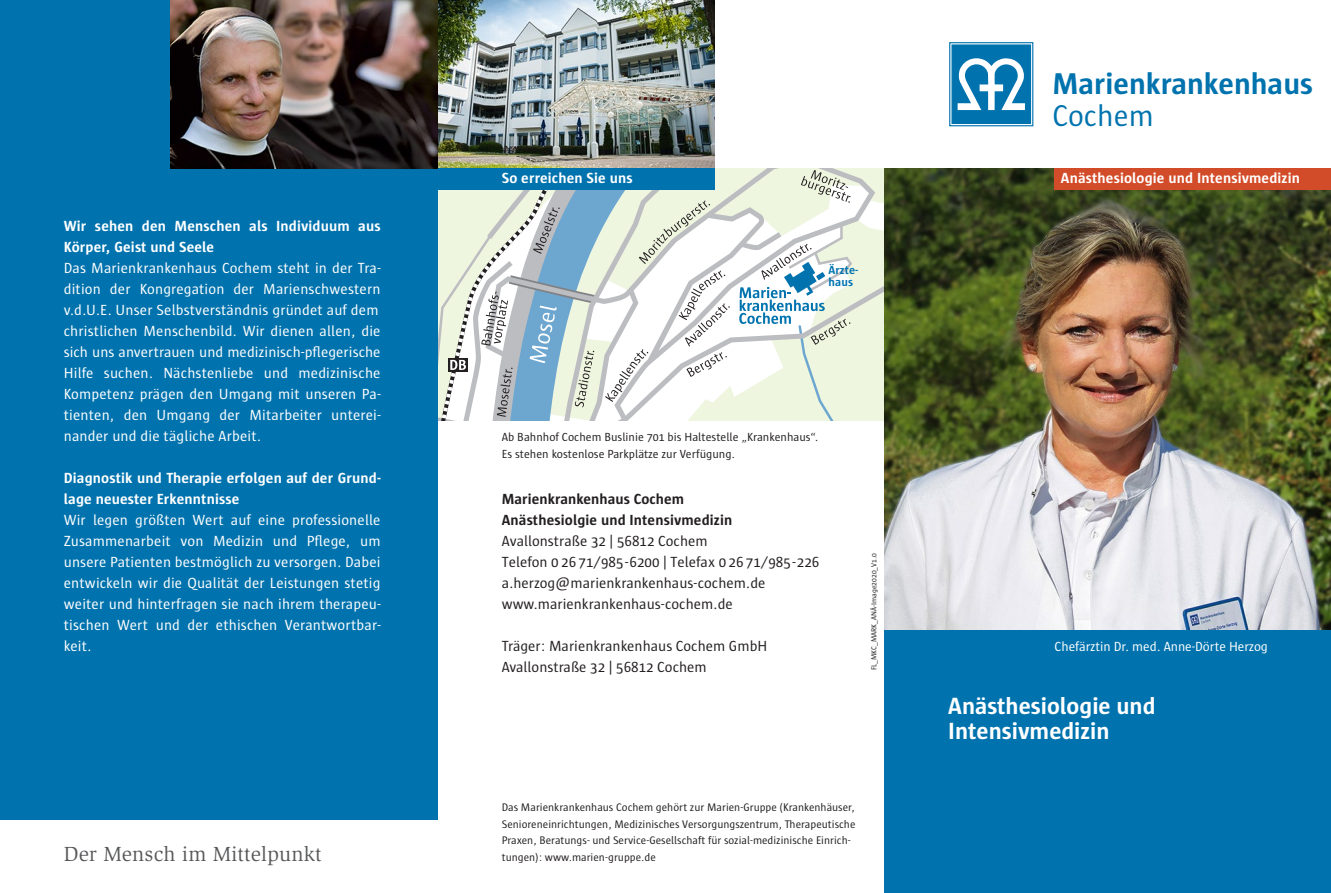
<style>
.page{position:relative;width:1331px;height:893px;background:#fff}
.page>*{position:absolute;margin:0;border:0;box-sizing:border-box;transform-origin:0 0}
.t1{font:700 30.75px "Sun";color:#0073ae}
.t2{font:30.75px "Sun";color:#0073ae}
.t3{font:700 24px/24.8px "Sun";color:#fff}
.t4{font:21px "Slimbach";letter-spacing:.01em;color:#57585a}
.t5{font:15px/21px "Sun";letter-spacing:.01em;color:#fff}
.t6{font:15px/21px "Sun";color:#231f20}
.t7{font:700 15px/21px "Sun";letter-spacing:.01em;color:#fff}
.t8{font:700 15px/21px "Sun";letter-spacing:.01em;color:#231f20}
.t9{font:13.5px "Sun";letter-spacing:-.005em;color:#fff}
.t10{font:12px/16.5px "Sun";color:#231f20}
.t11{font:700 12px/11.2px "Sun";letter-spacing:.005em;color:#0073ae}
.t12{font:11.25px/16.5px "Sun";color:#231f20}
.t13{font:7.5px "Sun";letter-spacing:.005em;color:#231f20}
</style>
<div class="page">
<img style="left:438px;top:0;width:276px;height:168px">
<svg style="left:438px;top:168px;width:446px;height:252px"></svg>
<img style="left:884px;top:168px;width:447px;height:462px">
<div style="left:0;top:0;width:438px;height:819px;background:#0073ae"></div>
<div style="left:884px;top:630px;width:447px;height:263px;background:#0073ae"></div>
<div style="left:1054px;top:168px;width:277px;height:21px;background:#d34c29"></div>
<div style="left:142px;top:168px;width:572px;height:21px;background:#0073ae"></div>
<svg style="left:949px;top:42px;width:85px;height:85px"></svg>
<img style="left:170px;top:0;width:268px;height:168px">
<p class="t7" style="left:64px;top:216px;width:318px">Wir sehen den Menschen als Individuum aus<br>Körper, Geist und Seele</p>
<p class="t5" style="left:64px;top:258px;width:318px">Das Marienkrankenhaus Cochem steht in der Tra&shy;dition der Kongregation der Marienschwestern v.d.U.E. Unser Selbstverständnis gründet auf dem christlichen Menschenbild. Wir dienen allen, die sich uns anvertrauen und medizinisch-pflegerische Hilfe suchen. Nächstenliebe und medizinische Kompetenz prägen den Umgang mit unseren Pa&shy;tienten, den Umgang der Mitarbeiter unterei&shy;nander und die tägliche Arbeit.</p>
<p class="t7" style="left:64px;top:468px;width:318px">Diagnostik und Therapie erfolgen auf der Grund&shy;lage neuester Erkenntnisse</p>
<p class="t5" style="left:64px;top:510px;width:318px;text-align:justify">Wir legen größten Wert auf eine professionelle Zusammenarbeit von Medizin und Pflege, um unsere Patienten bestmöglich zu versorgen. Dabei entwickeln wir die Qualität der Leistungen stetig weiter und hinterfragen sie nach ihrem therapeu&shy;tischen Wert und der ethischen Verantwortbar&shy;keit.</p>
<h3 class="t4" style="left:64px;top:842px;width:260px">Der Mensch im Mittelpunkt</h3>
<p class="t7" style="left:502px;top:168px;width:132px">So erreichen Sie uns</p>
<p class="t11" style="left:828px;top:265px;width:31px">Ärzte&shy;haus</p>
<p class="t10" style="left:502px;top:429px;width:318px">Ab Bahnhof Cochem Buslinie 701 bis Haltestelle „Krankenhaus“.<br>Es stehen kostenlose Parkplätze zur Verfügung.</p>
<p class="t8" style="left:502px;top:489px;width:232px">Marienkrankenhaus Cochem<br>Anästhesiolgie und Intensivmedizin</p>
<p class="t6" style="left:502px;top:531px;width:319px">Avallonstraße 32 | 56812 Cochem<br>Telefon 0 26 71/985-6200 | Telefax 0 26 71/985-226 a.herzog@marienkrankenhaus-cochem.de www.marienkrankenhaus-cochem.de</p>
<p class="t6" style="left:502px;top:636px;width:267px">Träger: Marienkrankenhaus Cochem GmbH<br>Avallonstraße 32 | 56812 Cochem</p>
<p class="t13" style="left:870px;top:670px;width:119px;rotate:-90deg">FL_MKC_MARK_ANÄ-Image2020_V1.0</p>
<p class="t12" style="left:502px;top:799px;width:355px">Das Marienkrankenhaus Cochem gehört zur Marien-Gruppe (Krankenhäuser, Senioreneinrichtungen, Medizinisches Versorgungszentrum, Therapeutische Praxen, Beratungs- und Service-Gesellschaft für sozial-medizinische Einrich&shy;tungen): www.marien-gruppe.de</p>
<h1 class="t1" style="left:1052px;top:67px;width:262px">Marienkrankenhaus</h1>
<h1 class="t2" style="left:1052px;top:99px;width:103px">Cochem</h1>
<p class="t7" style="left:1061px;top:168px;width:240px">Anästhesiologie und Intensivmedizin</p>
<p class="t9" style="left:1054px;top:639px;width:215px">Chefärztin Dr. med. Anne-Dörte Herzog</p>
<h2 class="t3" style="left:948px;top:694px;width:209px">Anästhesiologie und<br>Intensivmedizin</h2>
</div>
